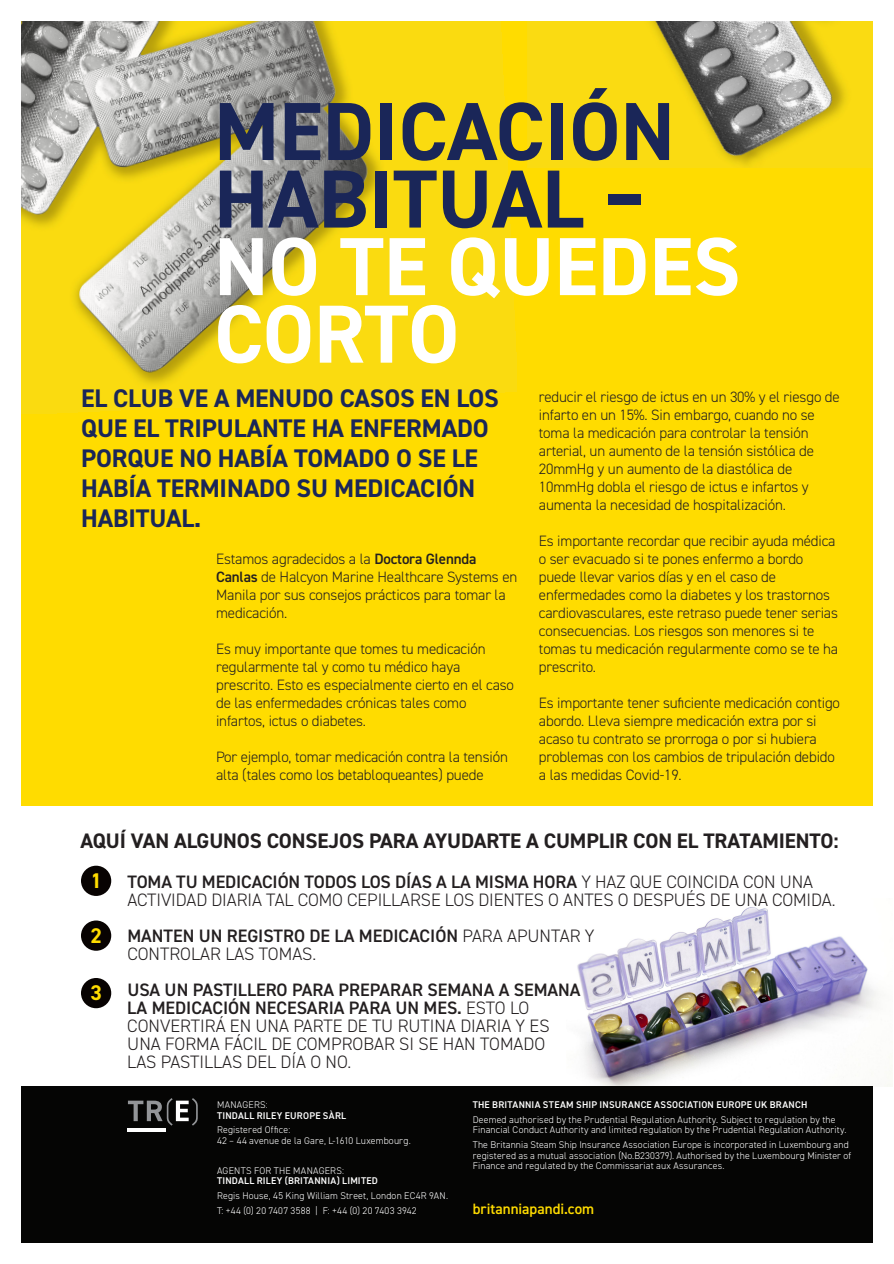
<style>
.page{position:relative;width:894px;height:1264px;background:#fff}
.page>*{position:absolute;margin:0;border:0;box-sizing:border-box;transform-origin:0 0}
.t1{font:700 82.5px/67.5px "DIN2014";color:#1a2658}
.t2{font:700 82.5px/67.5px "DIN2014";color:#fff}
.t3{font:700 25.5px/30px "DIN2014";letter-spacing:-.005em;color:#1a2658}
.t4{font:700 21.3px "DIN2014";color:#ffdc00}
.t5{font:700 21px "DIN2014";letter-spacing:-.005em;color:#231f20}
.t6{font:300 18px/18px "DIN2014";letter-spacing:-.005em;color:#231f20}
.t7{font:600 18px/18px "DIN2014";color:#231f20}
.t8{font:300 15px/18px "DIN2014";letter-spacing:-.01em;color:#231f20}
.t9{font:600 15px "DIN2014";color:#ffdc00}
.t10{font:300 9.75px/10.5px "DIN2014";letter-spacing:.02em;color:#fff}
.t11{font:600 9.75px "DIN2014";letter-spacing:.025em;color:#fff}
.s1{font-weight:600}
.s2{font-weight:300}
</style>
<div class="page">
<img style="left:577px;top:907px;width:314px;height:179px">
<div style="left:21px;top:21px;width:851px;height:785px;background:#ffdc00"></div>
<img style="left:21px;top:21px;width:495px;height:392px">
<img style="left:527px;top:21px;width:345px;height:147px">
<div style="left:21px;top:1086px;width:851px;height:156px;background:#050504"></div>
<svg style="left:128px;top:1128px;width:38px;height:3px"></svg>
<svg style="left:128px;top:1098px;width:70px;height:27px"></svg>
<div style="left:81px;top:865px;width:30px;height:30px;background:#080302;border-radius:50%"></div>
<div style="left:81px;top:920px;width:30px;height:30px;background:#080302;border-radius:50%"></div>
<div style="left:81px;top:977px;width:30px;height:30px;background:#080302;border-radius:50%"></div>
<h1 class="t1" style="left:214px;top:106px;width:462px">MEDICACIÓN<br>HABITUAL –</h1>
<h1 class="t2" style="left:214px;top:241px;width:527px">NO TE QUEDES<br>CORTO</h1>
<h2 class="t3" style="left:81px;top:385px;width:419px">EL CLUB VE A MENUDO CASOS EN LOS<br>QUE EL TRIPULANTE HA ENFERMADO<br>PORQUE NO HABÍA TOMADO O SE LE<br>HABÍA TERMINADO SU MEDICACIÓN<br>HABITUAL.</h2>
<p class="t8" style="left:216px;top:551px;width:302px">Estamos agradecidos a la <span class="s1">Doctora Glennda Canlas</span> de Halcyon Marine Healthcare Systems en Manila por sus consejos prácticos para tomar la medicación.</p>
<p class="t8" style="left:216px;top:641px;width:299px">Es muy importante que tomes tu medicación regularmente tal y como tu médico haya prescrito. Esto es especialmente cierto en el caso de las enfermedades crónicas tales como infartos, ictus o diabetes.</p>
<p class="t8" style="left:216px;top:749px;width:293px">Por ejemplo, tomar medicación contra la tensión alta (tales como los betabloqueantes) puede</p>
<p class="t8" style="left:538px;top:389px;width:302px">reducir el riesgo de ictus en un 30% y el riesgo de infarto en un 15%. Sin embargo, cuando no se toma la medicación para controlar la tensión arterial, un aumento de la tensión sistólica de 20mmHg y un aumento de la diastólica de 10mmHg dobla el riesgo de ictus e infartos y aumenta la necesidad de hospitalización.</p>
<p class="t8" style="left:538px;top:533px;width:301px">Es importante recordar que recibir ayuda médica o ser evacuado si te pones enfermo a bordo puede llevar varios días y en el caso de enfermedades como la diabetes y los trastornos cardiovasculares, este retraso puede tener serias consecuencias. Los riesgos son menores si te tomas tu medicación regularmente como se te ha prescrito.</p>
<p class="t8" style="left:538px;top:695px;width:302px">Es importante tener suficiente medicación contigo abordo. Lleva siempre medicación extra por si acaso tu contrato se prorroga o por si hubiera problemas con los cambios de tripulación debido a las medidas Covid-19.</p>
<h3 class="t5" style="left:80px;top:833px;width:759px">AQUÍ VAN ALGUNOS CONSEJOS PARA AYUDARTE A CUMPLIR CON EL TRATAMIENTO:</h3>
<p class="t6" style="left:127px;top:874px;width:709px"><span class="s1">TOMA TU MEDICACIÓN TODOS LOS DÍAS A LA MISMA HORA</span> Y HAZ QUE COINCIDA CON UNA<br>ACTIVIDAD DIARIA TAL COMO CEPILLARSE LOS DIENTES O ANTES O DESPUÉS DE UNA COMIDA.</p>
<p class="t7" style="left:127px;top:928px;width:468px">MANTEN UN REGISTRO DE LA MEDICACIÓN <span class="s2">PARA APUNTAR Y<br>CONTROLAR LAS TOMAS.</span></p>
<p class="t6" style="left:127px;top:982px;width:454px"><span class="s1">USA UN PASTILLERO PARA PREPARAR SEMANA A SEMANA LA MEDICACIÓN NECESARIA PARA UN MES.</span> ESTO LO CONVERTIRÁ EN UNA PARTE DE TU RUTINA DIARIA Y ES UNA FORMA FÁCIL DE COMPROBAR SI SE HAN TOMADO<br>LAS PASTILLAS DEL DÍA O NO.</p>
<p class="t11" style="left:472px;top:1101px;width:336px">THE BRITANNIA STEAM SHIP INSURANCE ASSOCIATION EUROPE UK BRANCH</p>
<p class="t10" style="left:472px;top:1114px;width:375px">Deemed authorised by the Prudential Regulation Authority. Subject to regulation by the<br>Financial Conduct Authority and limited regulation by the Prudential Regulation Authority.</p>
<p class="t10" style="left:472px;top:1140px;width:380px">The Britannia Steam Ship Insurance Association Europe is incorporated in Luxembourg and registered as a mutual association (No.B230379). Authorised by the Luxembourg Minister of<br>Finance and regulated by the Commissariat aux Assurances.</p>
<p class="t9" style="left:472px;top:1203px;width:123px">britanniapandi.com</p>
<h3 class="t4" style="left:90px;top:873px;width:13px">1</h3>
<h3 class="t4" style="left:90px;top:927px;width:13px">2</h3>
<h3 class="t4" style="left:90px;top:985px;width:13px">3</h3>
<p class="t10" style="left:217px;top:1100px;width:52px">MANAGERS:</p>
<p class="t11" style="left:217px;top:1111px;width:130px">TINDALL RILEY EUROPE SÀRL</p>
<p class="t10" style="left:217px;top:1125px;width:195px">Registered Office:<br>42 – 44 avenue de la Gare, L-1610 Luxembourg.</p>
<p class="t10" style="left:217px;top:1165px;width:128px">AGENTS FOR THE MANAGERS:</p>
<p class="t11" style="left:217px;top:1176px;width:162px">TINDALL RILEY (BRITANNIA) LIMITED</p>
<p class="t10" style="left:217px;top:1188px;width:232px;line-height:14.7px">Regis House, 45 King William Street, London EC4R 9AN.<br>T: +44 (0) 20 7407 3588 | F: +44 (0) 20 7403 3942</p>
</div>
